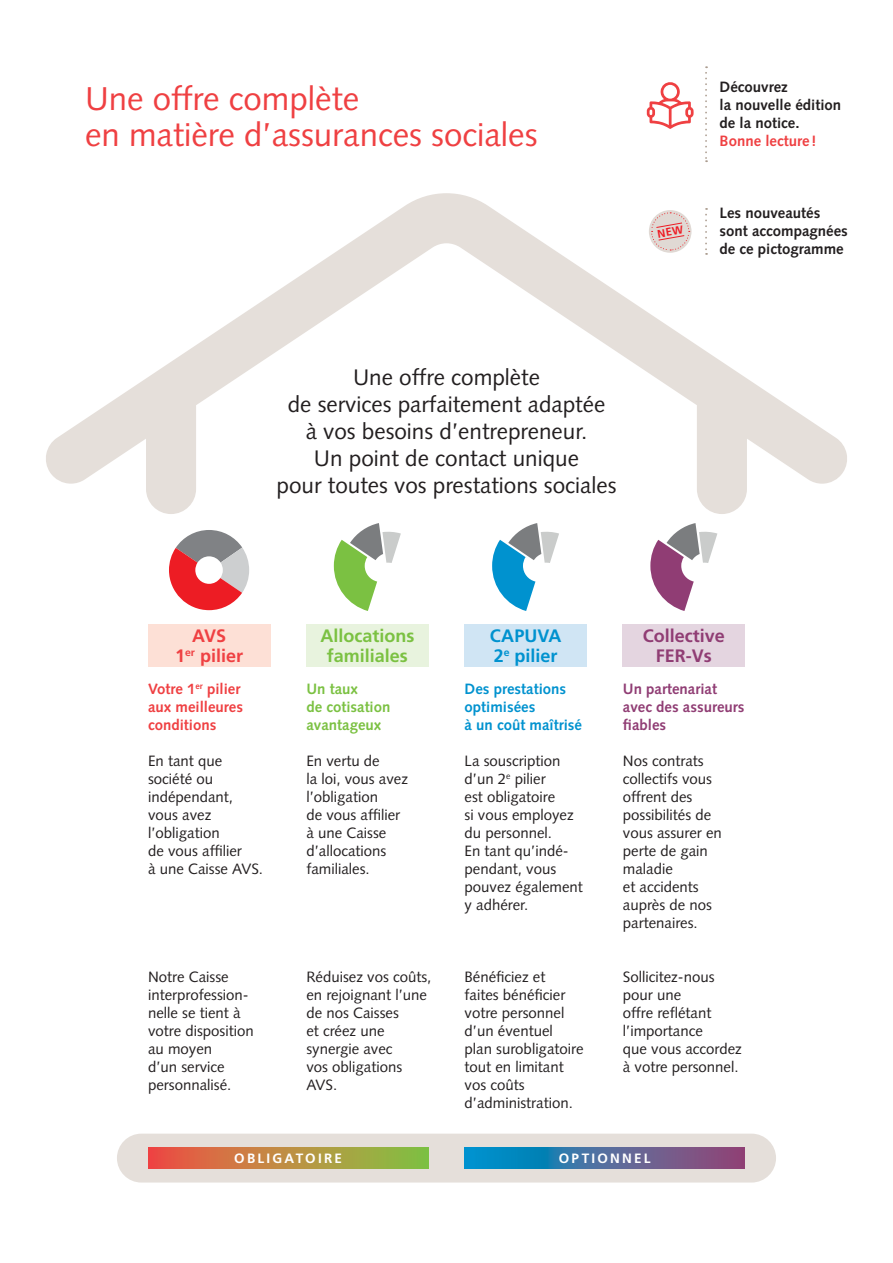
<style>
.page{position:relative;width:893px;height:1263px;background:#fff}
.page>*{position:absolute;margin:0;border:0;box-sizing:border-box;transform-origin:0 0}
.t1{font:33px/36px "Syntax LT Std";color:#ef4042}
.t2{font:22.5px/27px "Syntax LT Std";color:#231f20;text-align:center}
.t3{font:700 18px/19.5px "Frutiger LT Std";color:#7bc142;text-align:center}
.t4{font:700 18px/19.5px "Frutiger LT Std";color:#903d74;text-align:center}
.t5{font:700 18px/19.5px "Frutiger LT Std";color:#0092cf}
.t6{font:700 18px/19.5px "Frutiger LT Std";color:#ef4042;text-align:center}
.t7{font:15px/18px "Syntax LT Std";color:#231f20}
.t8{font:700 15px/18px "Syntax LT Std";color:#231f20}
.t9{font:700 15px/18px "Syntax LT Std";color:#ef4042}
.t10{font:700 15px/18px "Syntax LT Std";color:#0092cf}
.t11{font:700 15px/18px "Syntax LT Std";color:#903d74}
.t12{font:700 15px/18px "Syntax LT Std";color:#7bc142}
.t13{font:700 13.5px "Frutiger LT Std";letter-spacing:.17em;color:#fff}
</style>
<div class="page">
<div style="left:117px;top:1134px;width:659px;height:48px;background:#e5dfda;border-radius:24px"></div>
<svg style="left:46px;top:193px;width:801px;height:321px"></svg>
<div style="left:465px;top:624px;width:122px;height:42px;background:#d0e5f4"></div>
<div style="left:623px;top:624px;width:122px;height:42px;background:#e4d5e0"></div>
<div style="left:148px;top:1147px;width:280px;height:22px;background:linear-gradient(to right,#f34f44,#84c642)"></div>
<svg style="left:465px;top:1147px;width:280px;height:22px"></svg>
<svg style="left:647px;top:82px;width:47px;height:47px"></svg>
<svg style="left:705px;top:66px;width:2px;height:96px"></svg>
<svg style="left:705px;top:208px;width:2px;height:47px"></svg>
<div style="left:649px;top:210px;width:42px;height:43px;background:#e0d9d4;border-radius:50%"></div>
<svg style="left:492px;top:523px;width:67px;height:88px"></svg>
<svg style="left:650px;top:523px;width:67px;height:88px"></svg>
<div style="left:306px;top:624px;width:122px;height:42px;background:#e8f3de"></div>
<svg style="left:334px;top:523px;width:67px;height:88px"></svg>
<div style="left:148px;top:624px;width:122px;height:42px;background:#fde0d6"></div>
<svg style="left:169px;top:530px;width:80px;height:80px"></svg>
<svg style="left:651px;top:212px;width:39px;height:39px"></svg>
<h1 class="t1" style="left:85px;top:82px;width:454px">Une offre complète<br>en matière d’assurances sociales</h1>
<h2 class="t2" style="left:277px;top:365px;width:341px">Une offre complète<br>de services parfaitement adaptée<br>à vos besoins d’entrepreneur.<br>Un point de contact unique<br>pour toutes vos prestations sociales</h2>
<p class="t8" style="left:720px;top:79px;width:123px">Découvrez<br>la nouvelle édition de la notice.</p>
<p class="t9" style="left:720px;top:133px;width:98px">Bonne lecture !</p>
<p class="t8" style="left:720px;top:205px;width:130px">Les nouveautés sont accompagnées de ce pictogramme</p>
<p class="t6" style="left:175px;top:627px;width:69px">AVS<br>1<sup>er</sup> pilier</p>
<p class="t9" style="left:148px;top:681px;width:96px">Votre 1<sup>er</sup> pilier aux meilleures conditions</p>
<p class="t7" style="left:148px;top:753px;width:117px">En tant que société ou indépendant, vous avez l’obligation<br>de vous affilier<br>à une Caisse AVS.</p>
<p class="t7" style="left:148px;top:969px;width:107px">Notre Caisse interprofession&shy;nelle se tient à votre disposition au moyen<br>d’un service personnalisé.</p>
<p class="t3" style="left:320px;top:627px;width:95px">Allocations familiales</p>
<p class="t12" style="left:306px;top:681px;width:86px">Un taux<br>de cotisation avantageux</p>
<p class="t7" style="left:306px;top:753px;width:103px">En vertu de<br>la loi, vous avez l’obligation<br>de vous affilier à une Caisse d’allocations familiales.</p>
<p class="t7" style="left:306px;top:969px;width:127px">Réduisez vos coûts, en rejoignant l’une de nos Caisses<br>et créez une synergie avec<br>vos obligations<br>AVS.</p>
<p class="t5" style="left:490px;top:627px;width:73px">CAPUVA<br>2<sup>e</sup> pilier</p>
<p class="t4" style="left:643px;top:627px;width:84px">Collective<br>FER-Vs</p>
<p class="t10" style="left:465px;top:681px;width:119px">Des prestations optimisées<br>à un coût maîtrisé</p>
<p class="t7" style="left:465px;top:753px;width:120px">La souscription d’un 2<sup>e</sup> pilier<br>est obligatoire<br>si vous employez du personnel.<br>En tant qu’indé&shy;pendant, vous pouvez également y adhérer.</p>
<p class="t7" style="left:465px;top:969px;width:120px">Bénéficiez et<br>faites bénéficier votre personnel d’un éventuel plan surobligatoire tout en limitant vos coûts d’administration.</p>
<p class="t11" style="left:623px;top:681px;width:123px">Un partenariat avec des assureurs fiables</p>
<p class="t7" style="left:623px;top:753px;width:101px">Nos contrats collectifs vous offrent des possibilités de vous assurer en perte de gain maladie<br>et accidents auprès de nos partenaires.</p>
<p class="t7" style="left:623px;top:969px;width:121px">Sollicitez-nous pour une<br>offre reflétant l’importance<br>que vous accordez à votre personnel.</p>
<p class="t13" style="left:234px;top:1152px;width:109px">OBLIGATOIRE</p>
<p class="t13" style="left:559px;top:1152px;width:93px">OPTIONNEL</p>
</div>
